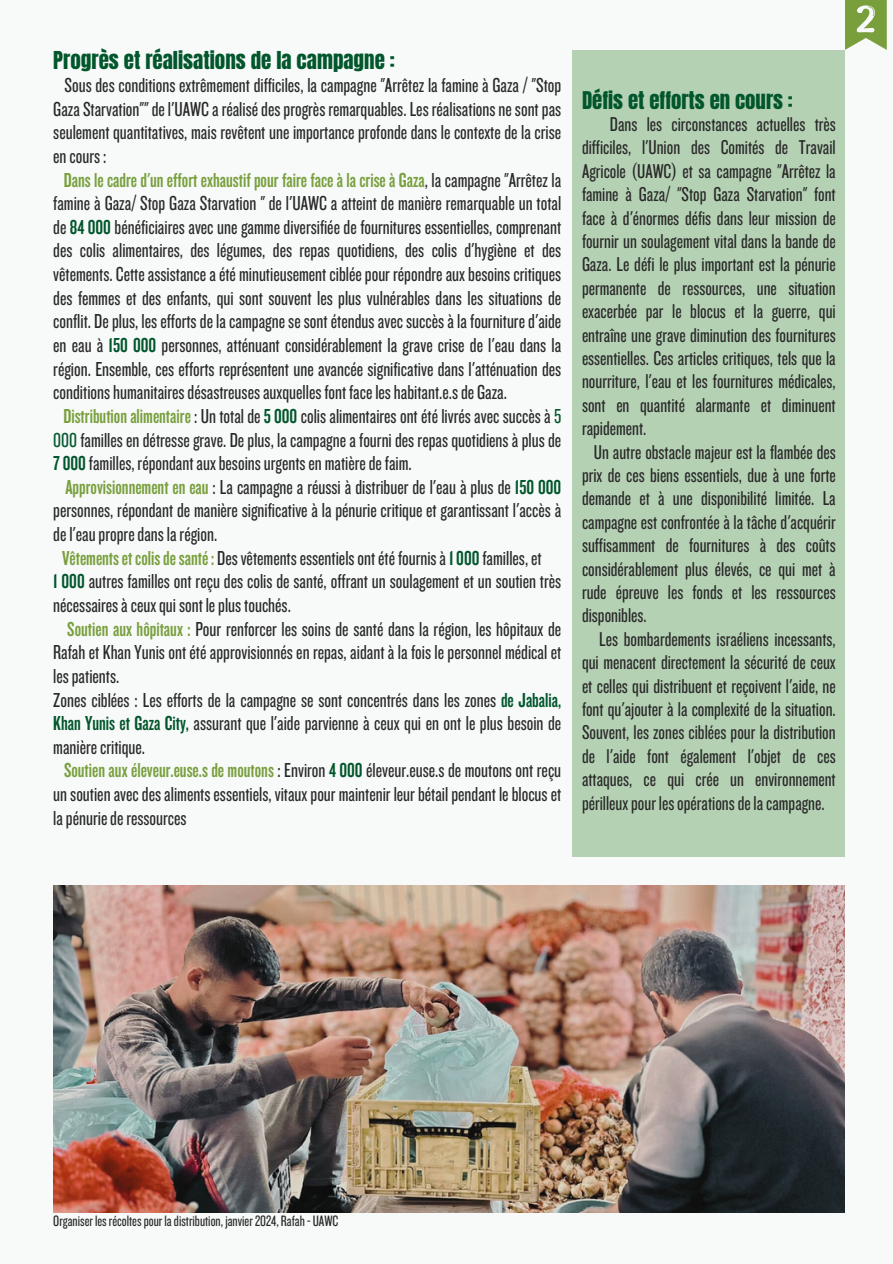
<style>
.page{position:relative;width:893px;height:1264px;background:#fff}
.page>*{position:absolute;margin:0;border:0;box-sizing:border-box;transform-origin:0 0}
.t1{font:21px "Knockout 28";color:#292828}
.t2{font:21px "Knockout 48";color:#799f3d}
.t3{font:21px "Anton";color:#02562c}
.t4{font:20.85px "Knockout 28";color:#292828}
.t5{font:20.85px "Anton";color:#02562c}
.t6{font:15.6px "Knockout 28";color:#292828}
.s1{font-family:"Knockout 28";color:#292828}
.s2{font-family:"Knockout 48";color:#02562c}
.s3{font-family:"Knockout 48";color:#799f3d}
.s4{color:#02562c}
</style>
<div class="page">
<div style="left:0;top:0;width:892px;height:1263px;background:#f7faf9"></div>
<div style="left:572px;top:50px;width:272px;height:806px;background:#b4d1b4"></div>
<img style="left:53px;top:885px;width:791px;height:327px">
<svg style="left:845px;top:0;width:41px;height:50px"></svg>
<p class="t3" style="left:53px;top:46px;width:343px">Progrès et réalisations de la campagne :</p>
<p class="t1" style="left:64px;top:72px;width:498px">Sous des conditions extrêmement difficiles, la campagne "Arrêtez la famine à Gaza / "Stop</p>
<p class="t1" style="left:53px;top:95px;width:509px">GazaStarvation""del'UAWCaréalisédesprogrès remarquables.Les réalisationsnesontpas</p>
<p class="t1" style="left:53px;top:119px;width:509px">seulement quantitatives, mais revêtent une importance profonde dans le contexte de la crise</p>
<p class="t1" style="left:53px;top:143px;width:55px">encours:</p>
<p class="t2" style="left:64px;top:166px;width:499px">Dans le cadre d'un effort exhaustif pour faire face à la crise à Gaza<span class="s1">, la campagne "Arrêtez la</span></p>
<p class="t1" style="left:53px;top:190px;width:509px">famine à Gaza/ Stop Gaza Starvation " de l'UAWC a atteint de manière remarquable un total</p>
<p class="t1" style="left:53px;top:214px;width:509px">de <span class="s2">84 000</span> bénéficiaires avec une gamme diversifiée de fournitures essentielles, comprenant</p>
<p class="t1" style="left:53px;top:237px;width:509px">des colis alimentaires, des légumes, des repas quotidiens, des colis d'hygiène et des</p>
<p class="t1" style="left:53px;top:261px;width:509px">vêtements.Cetteassistanceaété minutieusementcibléepour répondreauxbesoinscritiques</p>
<p class="t1" style="left:53px;top:284px;width:509px">des femmes et des enfants, qui sont souvent les plus vulnérables dans les situations de</p>
<p class="t1" style="left:53px;top:308px;width:509px">conflit.Deplus, les effortsde lacampagne se sont étendusavec succèsàlafournitured'aide</p>
<p class="t1" style="left:53px;top:332px;width:509px">en eau à <span class="s2">150 000</span> personnes, atténuant considérablement la grave crise de l'eau dans la</p>
<p class="t1" style="left:53px;top:355px;width:509px">région. Ensemble, ces efforts représentent une avancée significative dans l'atténuation des</p>
<p class="t1" style="left:53px;top:379px;width:455px">conditionshumanitairesdésastreusesauxquellesfont faceleshabitant.e.sdeGaza.</p>
<p class="t1" style="left:63px;top:403px;width:499px"><span class="s3">Distributionalimentaire</span> : Un total de<span class="s2">5000</span> colis alimentaires ont été livrés avec succès à <span class="s4">5</span></p>
<p class="t1" style="left:53px;top:426px;width:509px"><span class="s4">000</span> familles en détresse grave. De plus, la campagne a fourni des repas quotidiens à plus de</p>
<p class="t1" style="left:53px;top:450px;width:360px"><span class="s2">7000</span>familles, répondantauxbesoinsurgentsen matièredefaim.</p>
<p class="t1" style="left:65px;top:473px;width:497px"><span class="s3">Approvisionnement en eau</span> : La campagne a réussi à distribuer de l'eau à plus de <span class="s2">150 000</span></p>
<p class="t1" style="left:53px;top:497px;width:509px">personnes, répondant de manière significative à la pénurie critique et garantissant l'accès à</p>
<p class="t1" style="left:53px;top:521px;width:165px">del'eaupropredanslarégion.</p>
<p class="t1" style="left:62px;top:544px;width:481px"><span class="s3">Vêtementsetcolisdesanté:</span>Desvêtementsessentielsontétéfournisà<span class="s2">1000</span>familles,et</p>
<p class="t1" style="left:53px;top:568px;width:509px"><span class="s2">1 000</span> autres familles ont reçu des colis de santé, offrant un soulagement et un soutien très</p>
<p class="t1" style="left:53px;top:592px;width:239px">nécessairesàceuxquisont leplustouchés.</p>
<p class="t1" style="left:67px;top:615px;width:495px"><span class="s3">Soutien aux hôpitaux :</span> Pour renforcer les soins de santé dans la région, les hôpitaux de</p>
<p class="t1" style="left:53px;top:639px;width:509px">Rafah et Khan Yunis ont été approvisionnés en repas, aidant à la fois le personnel médical et</p>
<p class="t1" style="left:53px;top:662px;width:68px">lespatients.</p>
<p class="t1" style="left:53px;top:686px;width:509px">Zones ciblées : Les efforts de la campagne se sont concentrés dans les zones <span class="s2">de Jabalia,</span></p>
<p class="t1" style="left:53px;top:710px;width:509px"><span class="s2">Khan Yunis et Gaza City,</span> assurant que l'aide parvienne à ceux qui en ont le plus besoin de</p>
<p class="t1" style="left:53px;top:733px;width:93px">manièrecritique.</p>
<p class="t1" style="left:64px;top:757px;width:498px"><span class="s3">Soutien aux éleveur.euse.s de moutons</span> : Environ <span class="s2">4 000</span> éleveur.euse.s de moutons ont reçu</p>
<p class="t1" style="left:53px;top:781px;width:509px">unsoutienavecdesalimentsessentiels, vitauxpour maintenir leurbétailpendant leblocuset</p>
<p class="t1" style="left:53px;top:804px;width:135px">lapénuriederessources</p>
<h1 class="t5" style="left:582px;top:85px;width:212px">Défis et efforts en cours :</h1>
<h1 class="t4" style="left:610px;top:111px;width:227px">Dans les circonstances actuelles très</h1>
<h1 class="t4" style="left:582px;top:134px;width:255px">difficiles, l'Union des Comités de Travail</h1>
<h1 class="t4" style="left:582px;top:158px;width:255px">Agricole (UAWC) et sa campagne "Arrêtez la</h1>
<h1 class="t4" style="left:582px;top:181px;width:255px">famine à Gaza/ "Stop Gaza Starvation" font</h1>
<h1 class="t4" style="left:582px;top:204px;width:255px">face à d'énormes défis dans leur mission de</h1>
<h1 class="t4" style="left:582px;top:228px;width:255px">fournir un soulagement vital dans la bande de</h1>
<h1 class="t4" style="left:582px;top:251px;width:255px">Gaza. Le défi le plus important est la pénurie</h1>
<h1 class="t4" style="left:582px;top:275px;width:255px">permanente de ressources, une situation</h1>
<h1 class="t4" style="left:582px;top:298px;width:255px">exacerbée par le blocus et la guerre, qui</h1>
<h1 class="t4" style="left:582px;top:321px;width:255px">entraîne une grave diminution des fournitures</h1>
<h1 class="t4" style="left:582px;top:345px;width:255px">essentielles. Ces articles critiques, tels que la</h1>
<h1 class="t4" style="left:582px;top:368px;width:255px">nourriture, l'eau et les fournitures médicales,</h1>
<h1 class="t4" style="left:582px;top:392px;width:255px">sont en quantité alarmante et diminuent</h1>
<h1 class="t4" style="left:582px;top:415px;width:66px">rapidement.</h1>
<h1 class="t4" style="left:593px;top:438px;width:243px">Un autre obstacle majeur est la flambée des</h1>
<h1 class="t4" style="left:582px;top:462px;width:255px">prix de ces biens essentiels, due à une forte</h1>
<h1 class="t4" style="left:582px;top:485px;width:255px">demande et à une disponibilité limitée. La</h1>
<h1 class="t4" style="left:582px;top:508px;width:255px">campagne est confrontée à la tâche d'acquérir</h1>
<h1 class="t4" style="left:582px;top:532px;width:255px">suffisamment de fournitures à des coûts</h1>
<h1 class="t4" style="left:582px;top:555px;width:255px">considérablement plus élevés, ce qui met à</h1>
<h1 class="t4" style="left:582px;top:579px;width:255px">rude épreuve les fonds et les ressources</h1>
<h1 class="t4" style="left:582px;top:602px;width:66px">disponibles.</h1>
<h1 class="t4" style="left:599px;top:625px;width:238px">Les bombardements israéliens incessants,</h1>
<h1 class="t4" style="left:582px;top:649px;width:255px">qui menacent directement la sécurité de ceux</h1>
<h1 class="t4" style="left:582px;top:672px;width:255px">et celles qui distribuent et reçoivent l'aide, ne</h1>
<h1 class="t4" style="left:582px;top:696px;width:255px">font qu'ajouter à la complexité de la situation.</h1>
<h1 class="t4" style="left:582px;top:719px;width:255px">Souvent, les zones ciblées pour la distribution</h1>
<h1 class="t4" style="left:582px;top:742px;width:255px">de l'aide font également l'objet de ces</h1>
<h1 class="t4" style="left:582px;top:766px;width:255px">attaques, ce qui crée un environnement</h1>
<h1 class="t4" style="left:582px;top:789px;width:244px">périlleuxpour lesopérationsdelacampagne.</h1>
<h1 class="t6" style="left:53px;top:1210px;width:286px">Organiser lesrécoltespour ladistribution, janvier2024,Rafah-UAWC</h1>
</div>
